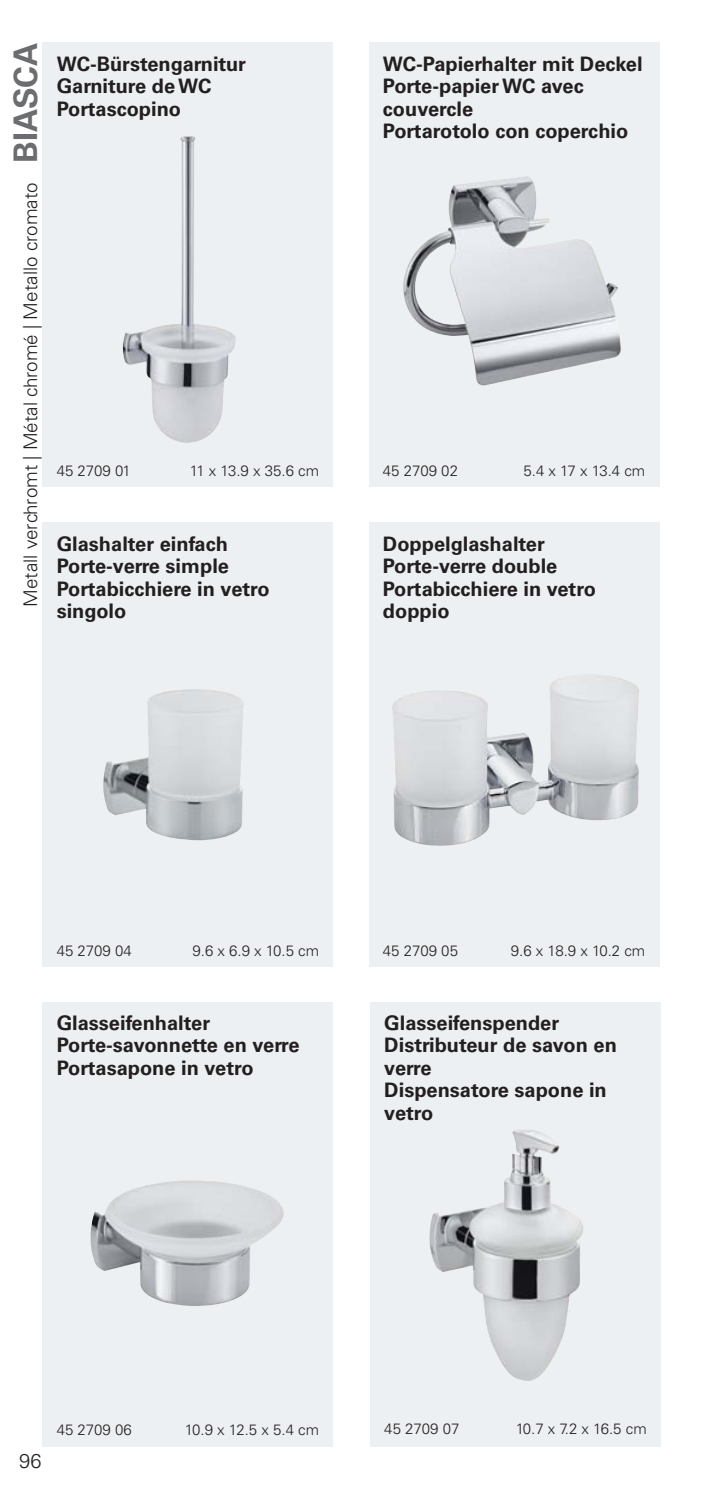
<style>
.page{position:relative;width:702px;height:1489px;background:#fff}
.page>*{position:absolute;margin:0;border:0;box-sizing:border-box;transform-origin:0 0}
.t1{font:700 20px/22.5px "Univers LT Pro 65";color:#231f20}
.t2{font:700 20px "Univers LT Pro 65";letter-spacing:-.02em;color:#231f20}
.t3{font:300 20px "Univers LT Std";color:#231f20}
.t4{font:300 18.75px "Univers LT Std";color:#231f20}
.t5{font:300 15px "Univers LT Std";color:#231f20}
.s1{font-family:"Univers LT Pro 65";font-weight:700;font-size:32.5px;color:#6c6d70}
</style>
<div class="page">
<div style="left:43px;top:43px;width:290px;height:444px;background:#edf0f3"></div>
<img style="left:123px;top:136px;width:113px;height:307px">
<div style="left:43px;top:1001px;width:290px;height:445px;background:#edf0f3"></div>
<img style="left:90px;top:1180px;width:194px;height:126px">
<div style="left:369px;top:522px;width:290px;height:445px;background:#edf0f3"></div>
<img style="left:392px;top:674px;width:247px;height:172px">
<div style="left:369px;top:43px;width:290px;height:444px;background:#edf0f3"></div>
<img style="left:403px;top:176px;width:218px;height:210px">
<div style="left:43px;top:522px;width:290px;height:445px;background:#edf0f3"></div>
<img style="left:103px;top:689px;width:141px;height:151px">
<div style="left:370px;top:1001px;width:290px;height:445px;background:#edf0f3"></div>
<img style="left:429px;top:1129px;width:154px;height:252px">
<p class="t4" style="left:19px;top:606px;width:565px;rotate:-90deg">Metall verchromt | Métal chromé | Metallo cromato <span class="s1">BIASCA</span></p>
<p class="t1" style="left:57px;top:52px;width:191px">WC-Bürstengarnitur</p>
<p class="t1" style="left:57px;top:75px;width:156px">Garniture de WC</p>
<p class="t1" style="left:57px;top:97px;width:126px">Portascopino</p>
<p class="t5" style="left:57px;top:462px;width:75px">45 2709 01</p>
<p class="t5" style="left:190px;top:462px;width:131px">11 x 13.9 x 35.6 cm</p>
<p class="t1" style="left:57px;top:532px;width:173px">Glashalter einfach</p>
<p class="t1" style="left:57px;top:555px;width:174px">Porte-verre simple</p>
<p class="t1" style="left:57px;top:577px;width:214px">Portabicchiere in vetro singolo</p>
<p class="t1" style="left:383px;top:52px;width:261px">WC-Papierhalter mit Deckel</p>
<p class="t1" style="left:383px;top:75px;width:202px">Porte-papier WC avec</p>
<p class="t1" style="left:383px;top:97px;width:92px">couvercle</p>
<p class="t1" style="left:383px;top:120px;width:247px">Portarotolo con coperchio</p>
<p class="t5" style="left:383px;top:462px;width:77px">45 2709 02</p>
<p class="t5" style="left:523px;top:462px;width:123px">5.4 x 17 x 13.4 cm</p>
<p class="t1" style="left:383px;top:532px;width:163px">Doppelglashalter</p>
<p class="t1" style="left:383px;top:554px;width:176px">Porte-verre double</p>
<p class="t1" style="left:383px;top:577px;width:214px">Portabicchiere in vetro doppio</p>
<p class="t5" style="left:57px;top:941px;width:77px">45 2709 04</p>
<p class="t5" style="left:192px;top:941px;width:128px">9.6 x 6.9 x 10.5 cm</p>
<p class="t1" style="left:57px;top:1011px;width:155px">Glasseifenhalter</p>
<p class="t2" style="left:57px;top:1033px;width:244px">Porte-savonnette en verre</p>
<p class="t1" style="left:57px;top:1056px;width:198px">Portasapone in vetro</p>
<p class="t5" style="left:383px;top:941px;width:77px">45 2709 05</p>
<p class="t5" style="left:511px;top:941px;width:136px">9.6 x 18.9 x 10.2 cm</p>
<p class="t1" style="left:384px;top:1011px;width:176px">Glasseifenspender</p>
<p class="t1" style="left:384px;top:1034px;width:234px">Distributeur de savon en</p>
<p class="t1" style="left:384px;top:1056px;width:49px">verre</p>
<p class="t1" style="left:384px;top:1079px;width:224px">Dispensatore sapone in</p>
<p class="t1" style="left:384px;top:1101px;width:51px">vetro</p>
<p class="t3" style="left:19px;top:1448px;width:24px">96</p>
<p class="t5" style="left:57px;top:1420px;width:77px">45 2709 06</p>
<p class="t5" style="left:185px;top:1420px;width:136px">10.9 x 12.5 x 5.4 cm</p>
<p class="t5" style="left:384px;top:1419px;width:77px">45 2709 07</p>
<p class="t5" style="left:515px;top:1419px;width:132px">10.7 x 7.2 x 16.5 cm</p>
</div>
